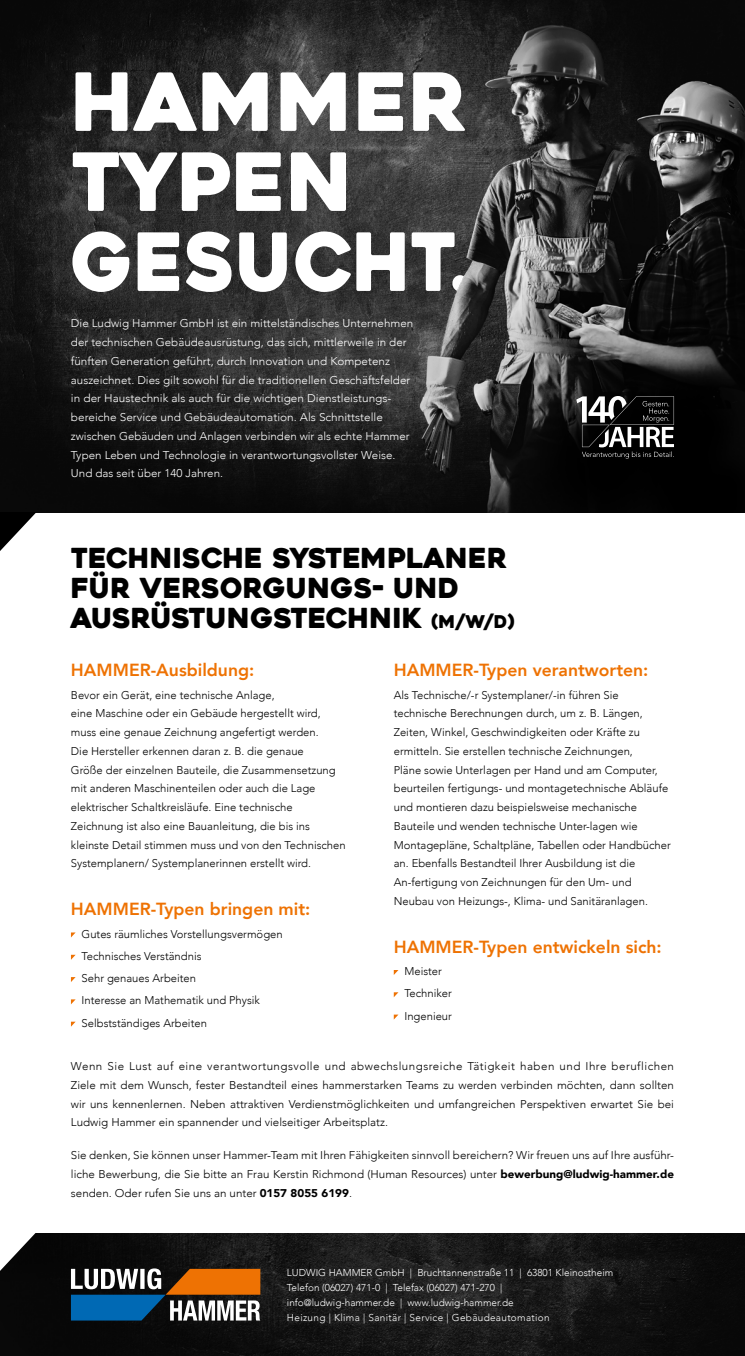
<style>
.page{position:relative;width:745px;height:1356px;background:#fff}
.page>*{position:absolute;margin:0;border:0;box-sizing:border-box;transform-origin:0 0}
.t1{font:80px/80px "Heavitas";color:#fff}
.t2{font:27.5px/30px "Heavitas";color:#000}
.t3{font:800 17.5px "Avenir";color:#ee7203}
.t4{font:300 11.25px/18.8px "Avenir";color:#000}
.t5{font:300 11.25px/18.8px "Avenir";color:#fff}
.t6{font:300 10px/15px "Avenir";color:#fff}
.s1{font-size:17.5px}
.s2{font-weight:900}
</style>
<div class="page">
<img style="left:0;top:1233px;width:744px;height:123px">
<img style="left:0;top:0;width:744px;height:513px">
<svg style="left:576px;top:396px;width:97px;height:63px"></svg>
<svg style="left:70px;top:932px;width:6px;height:5px"></svg>
<svg style="left:70px;top:955px;width:6px;height:5px"></svg>
<svg style="left:70px;top:977px;width:6px;height:5px"></svg>
<svg style="left:70px;top:999px;width:6px;height:5px"></svg>
<svg style="left:70px;top:1021px;width:6px;height:5px"></svg>
<svg style="left:393px;top:970px;width:5px;height:5px"></svg>
<svg style="left:393px;top:992px;width:5px;height:5px"></svg>
<svg style="left:393px;top:1014px;width:5px;height:5px"></svg>
<svg style="left:71px;top:1268px;width:189px;height:52px"></svg>
<img style="left:400px;top:0;width:133px;height:494px">
<svg style="left:0;top:1233px;width:36px;height:38px"></svg>
<svg style="left:0;top:512px;width:37px;height:39px"></svg>
<h1 class="t1" style="left:71px;top:63px;width:399px">HAMMER<br>TYPEN<br>GESUCHT.</h1>
<p class="t5" style="left:71px;top:314px;width:343px">Die Ludwig Hammer GmbH ist ein mittelständisches Unternehmen der technischen Gebäudeausrüstung, das sich, mittlerweile in der fünften Generation geführt, durch Innovation und Kompetenz auszeichnet. Dies gilt sowohl für die traditionellen Geschäftsfelder in der Haustechnik als auch für die wichtigen Dienstleistungs&shy;bereiche Service und Gebäudeautomation. Als Schnittstelle zwischen Gebäuden und Anlagen verbinden wir als echte Hammer Typen Leben und Technologie in verantwortungsvollster Weise.<br>Und das seit über 140 Jahren.</p>
<h2 class="t2" style="left:71px;top:544px;width:445px">TECHNISCHE SYSTEMPLANER<br>FÜR VERSORGUNGS- UND<br>AUSRÜSTUNGSTECHNIK <span class="s1">(M/W/D)</span></h2>
<h3 class="t3" style="left:71px;top:656px;width:185px">HAMMER-Ausbildung:</h3>
<p class="t4" style="left:71px;top:685px;width:276px">Bevor ein Gerät, eine technische Anlage,<br>eine Maschine oder ein Gebäude hergestellt wird, muss eine genaue Zeichnung angefertigt werden.<br>Die Hersteller erkennen daran z. B. die genaue<br>Größe der einzelnen Bauteile, die Zusammensetzung mit anderen Maschinenteilen oder auch die Lage elektrischer Schaltkreisläufe. Eine technische Zeichnung ist also eine Bauanleitung, die bis ins kleinste Detail stimmen muss und von den Technischen Systemplanern/ Systemplanerinnen erstellt wird.</p>
<h3 class="t3" style="left:393px;top:656px;width:256px">HAMMER-Typen verantworten:</h3>
<p class="t4" style="left:393px;top:685px;width:278px">Als Technische/-r Systemplaner/-in führen Sie technische Berechnungen durch, um z. B. Längen, Zeiten, Winkel, Geschwindigkeiten oder Kräfte zu ermitteln. Sie erstellen technische Zeichnungen,<br>Pläne sowie Unterlagen per Hand und am Computer, beurteilen fertigungs- und montagetechnische Abläufe und montieren dazu beispielsweise mechanische Bauteile und wenden technische Unter-lagen wie Montagepläne, Schaltpläne, Tabellen oder Handbücher an. Ebenfalls Bestandteil Ihrer Ausbildung ist die An-fertigung von Zeichnungen für den Um- und Neubau von Heizungs-, Klima- und Sanitäranlagen.</p>
<h3 class="t3" style="left:71px;top:895px;width:241px">HAMMER-Typen bringen mit:</h3>
<p class="t4" style="left:81px;top:922px;width:202px;line-height:22.2px">Gutes räumliches Vorstellungsvermögen<br>Technisches Verständnis<br>Sehr genaues Arbeiten<br>Interesse an Mathematik und Physik<br>Selbstständiges Arbeiten</p>
<h3 class="t3" style="left:393px;top:933px;width:269px">HAMMER-Typen entwickeln sich:</h3>
<p class="t4" style="left:404px;top:960px;width:49px;line-height:22.2px">Meister<br>Techniker<br>Ingenieur</p>
<p class="t4" style="left:71px;top:1057px;width:604px;text-align:justify">Wenn Sie Lust auf eine verantwortungsvolle und abwechslungsreiche Tätigkeit haben und Ihre beruflichen Ziele mit dem Wunsch, fester Bestandteil eines hammerstarken Teams zu werden verbinden möchten, dann sollten wir uns kennenlernen. Neben attraktiven Verdienstmöglichkeiten und umfangreichen Perspektiven erwartet Sie bei Ludwig Hammer ein spannender und vielseitiger Arbeitsplatz.</p>
<p class="t4" style="left:71px;top:1146px;width:604px;text-align:justify">Sie denken, Sie können unser Hammer-Team mit Ihren Fähigkeiten sinnvoll bereichern? Wir freuen uns auf Ihre ausführ&shy;liche Bewerbung, die Sie bitte an Frau Kerstin Richmond (Human Resources) unter <span class="s2">bewerbung@ludwig-hammer.de </span>senden. Oder rufen Sie uns an unter <span class="s2">0157 8055 6199</span>.</p>
<p class="t6" style="left:287px;top:1264px;width:327px">LUDWIG HAMMER GmbH | Bruchtannenstraße 11 | 63801 Kleinostheim Telefon (06027) 471-0 | Telefax (06027) 471-270 |<br>info@ludwig-hammer.de | www.ludwig-hammer.de<br>Heizung | Klima | Sanitär | Service | Gebäudeautomation</p>
</div>
